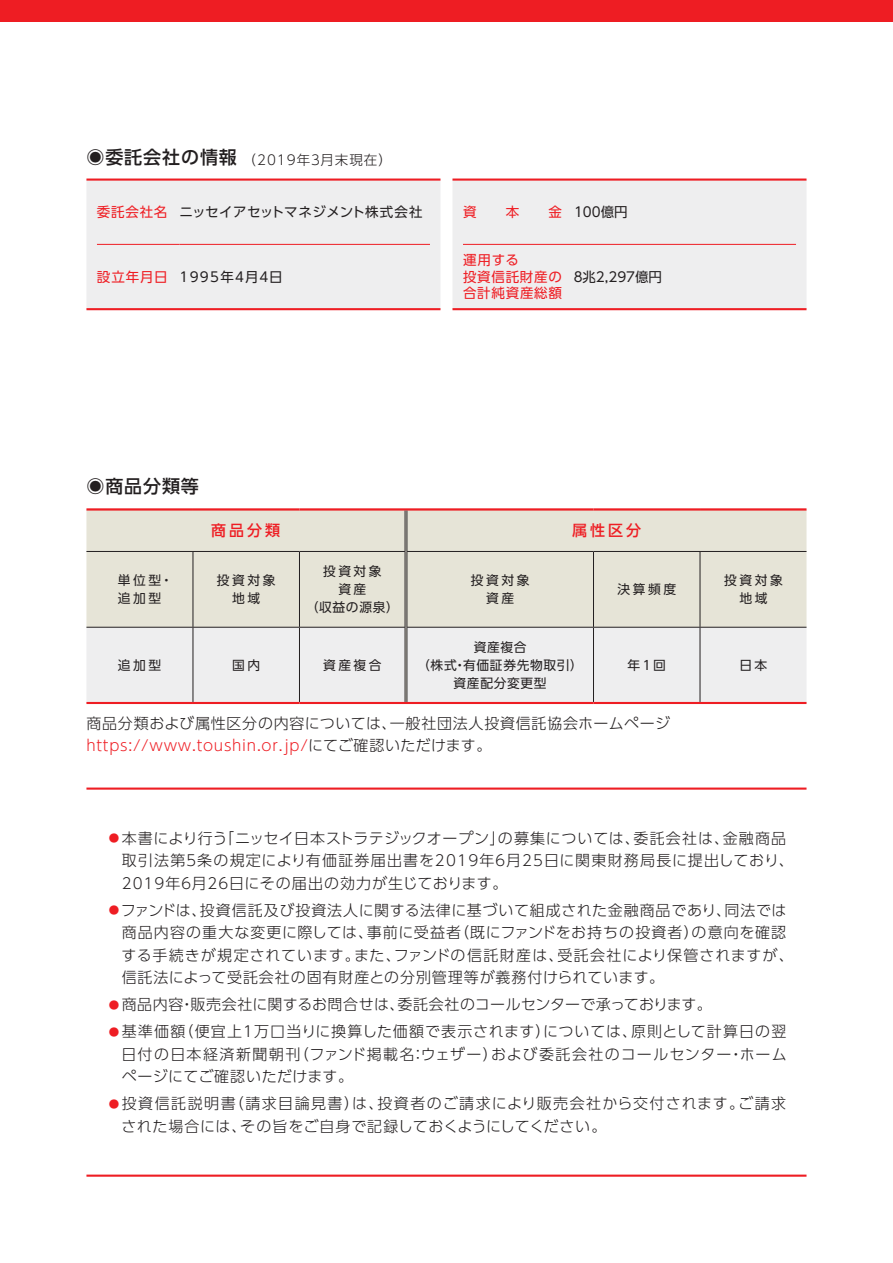
<style>
.page{position:relative;width:893px;height:1263px;background:#fff}
.page>*{position:absolute;margin:0;border:0;box-sizing:border-box;transform-origin:0 0}
.t1{font:500 18px "UD Shin Go Pro";letter-spacing:.05em;color:#231f20}
.t2{font:300 15px/22.5px "UD Shin Go Pro";letter-spacing:.05em;color:#231f20}
.t3{font:300 15px "UD Shin Go Pro";letter-spacing:.02em;color:#231f20}
.t4{font:500 15px "UD Shin Go Pro";letter-spacing:.2em;color:#ee1d23}
.t5{font:13.5px "UD Shin Go Pro";letter-spacing:.035em;color:#231f20}
.t6{font:300 13.5px "UD Shin Go Pro";letter-spacing:.075em;color:#231f20}
.t7{font:13.5px/16.5px "UD Shin Go Pro";letter-spacing:.055em;color:#ee1d23}
.t8{font:13.5px "UD Shin Go Pro";letter-spacing:.015em;color:#231f20}
.t9{font:13.5px "UD Shin Go Pro";letter-spacing:.065em;color:#231f20}
.t10{font:12.75px/18px "UD Shin Go Pro";letter-spacing:.2em;color:#231f20;text-align:center}
.t11{font:12.75px/18px "UD Shin Go Pro";letter-spacing:.05em;color:#231f20;text-align:center}
.t12{font:12.75px/18px "UD Shin Go Pro";letter-spacing:.125em;color:#231f20;text-align:center}
.s1{font-weight:500;font-size:18px}
.s2{color:#ee1d23}
.s3{font-size:10.5px;color:#ee1d23}
</style>
<div class="page">
<div style="left:0;top:0;width:893px;height:21px;background:#ee1d23"></div>
<div style="left:87px;top:180px;width:719px;height:129px;background:#eeeeef"></div>
<hr style="left:86px;top:179px;width:354px;height:2px;background:#ee1d23">
<hr style="left:452px;top:179px;width:354px;height:2px;background:#ee1d23">
<hr style="left:86px;top:308px;width:354px;height:2px;background:#ee1d23">
<hr style="left:452px;top:308px;width:354px;height:2px;background:#ee1d23">
<hr style="left:97px;top:244px;width:82px;height:1px;background:#ee1d23">
<hr style="left:179px;top:244px;width:251px;height:1px;background:#ee1d23">
<hr style="left:463px;top:244px;width:111px;height:1px;background:#ee1d23">
<hr style="left:574px;top:244px;width:222px;height:1px;background:#ee1d23">
<div style="left:86px;top:511px;width:720px;height:116px;background:#e6e4d7"></div>
<div style="left:86px;top:628px;width:720px;height:74px;background:#eeeeef"></div>
<hr style="left:405px;top:511px;width:2px;height:40px;background:#ece9df">
<hr style="left:405px;top:551px;width:2px;height:76px;background:#ece9df">
<hr style="left:405px;top:627px;width:2px;height:75px;background:#ece9df">
<hr style="left:86px;top:508px;width:107px;height:3px;background:#ee1d23">
<hr style="left:193px;top:508px;width:106px;height:3px;background:#ee1d23">
<hr style="left:299px;top:508px;width:107px;height:3px;background:#ee1d23">
<hr style="left:406px;top:508px;width:187px;height:3px;background:#ee1d23">
<hr style="left:593px;top:508px;width:107px;height:3px;background:#ee1d23">
<hr style="left:700px;top:508px;width:106px;height:3px;background:#ee1d23">
<hr style="left:86px;top:702px;width:107px;height:2px;background:#ee1d23">
<hr style="left:193px;top:702px;width:106px;height:2px;background:#ee1d23">
<hr style="left:299px;top:702px;width:107px;height:2px;background:#ee1d23">
<hr style="left:406px;top:702px;width:187px;height:2px;background:#ee1d23">
<hr style="left:593px;top:702px;width:107px;height:2px;background:#ee1d23">
<hr style="left:700px;top:702px;width:106px;height:2px;background:#ee1d23">
<hr style="left:86px;top:551px;width:107px;height:1px;background:#231f20">
<hr style="left:193px;top:551px;width:106px;height:1px;background:#231f20">
<hr style="left:193px;top:552px;width:1px;height:75px;background:#231f20">
<hr style="left:299px;top:551px;width:106px;height:1px;background:#231f20">
<hr style="left:299px;top:552px;width:1px;height:75px;background:#231f20">
<hr style="left:407px;top:551px;width:186px;height:1px;background:#231f20">
<hr style="left:593px;top:551px;width:107px;height:1px;background:#231f20">
<hr style="left:593px;top:552px;width:1px;height:75px;background:#231f20">
<hr style="left:700px;top:551px;width:106px;height:1px;background:#231f20">
<hr style="left:700px;top:552px;width:1px;height:75px;background:#231f20">
<hr style="left:86px;top:627px;width:107px;height:1px;background:#231f20">
<hr style="left:193px;top:627px;width:106px;height:1px;background:#231f20">
<hr style="left:193px;top:628px;width:1px;height:74px;background:#231f20">
<hr style="left:299px;top:627px;width:106px;height:1px;background:#231f20">
<hr style="left:299px;top:628px;width:1px;height:74px;background:#231f20">
<hr style="left:407px;top:627px;width:186px;height:1px;background:#231f20">
<hr style="left:593px;top:627px;width:107px;height:1px;background:#231f20">
<hr style="left:593px;top:628px;width:1px;height:74px;background:#231f20">
<hr style="left:700px;top:627px;width:106px;height:1px;background:#231f20">
<hr style="left:700px;top:628px;width:1px;height:74px;background:#231f20">
<hr style="left:405px;top:511px;width:1px;height:40px;background:#231f20">
<hr style="left:407px;top:511px;width:1px;height:40px;background:#231f20">
<hr style="left:405px;top:551px;width:1px;height:76px;background:#231f20">
<hr style="left:407px;top:551px;width:1px;height:76px;background:#231f20">
<hr style="left:405px;top:627px;width:1px;height:75px;background:#231f20">
<hr style="left:407px;top:627px;width:1px;height:75px;background:#231f20">
<hr style="left:86px;top:787px;width:720px;height:3px;background:#ee1d23">
<hr style="left:86px;top:1174px;width:720px;height:3px;background:#ee1d23">
<p class="t6" style="left:86px;top:149px;width:307px"><span class="s1">◉委託会社の情報</span>（2019年３月末現在）</p>
<p class="t5" style="left:97px;top:201px;width:327px"><span class="s2">委託会社名</span> ニッセイアセットマネジメント株式会社</p>
<p class="t9" style="left:97px;top:265px;width:187px"><span class="s2">設立年月日</span> 1995年４月４日</p>
<p class="t7" style="left:463px;top:204px;width:15px">資</p>
<p class="t7" style="left:506px;top:204px;width:15px">本</p>
<p class="t8" style="left:548px;top:201px;width:81px"><span class="s2">金</span> 100億円</p>
<p class="t7" style="left:463px;top:251px;width:101px">運用する<br>投資信託財産の合計純資産総額</p>
<p class="t8" style="left:571px;top:265px;width:92px">８兆2,297億円</p>
<p class="t1" style="left:86px;top:472px;width:114px">◉商品分類等</p>
<p class="t4" style="left:211px;top:518px;width:70px">商品分類</p>
<p class="t4" style="left:572px;top:518px;width:70px">属性区分</p>
<p class="t10" style="left:118px;top:571px;width:56px;text-align:left">単位型・追加型</p>
<p class="t10" style="left:217px;top:571px;width:60px">投資対象地域</p>
<p class="t12" style="left:306px;top:562px;width:95px">投資対象<br>資産<br>（収益の源泉）</p>
<p class="t10" style="left:471px;top:571px;width:60px">投資対象資産</p>
<p class="t10" style="left:617px;top:580px;width:60px">決算頻度</p>
<p class="t10" style="left:724px;top:571px;width:60px">投資対象地域</p>
<p class="t10" style="left:118px;top:656px;width:45px">追加型</p>
<p class="t10" style="left:232px;top:656px;width:30px">国内</p>
<p class="t10" style="left:323px;top:656px;width:60px">資産複合</p>
<p class="t11" style="left:417px;top:638px;width:167px">資産複合<br>（株式・有価証券先物取引）資産配分変更型</p>
<p class="t10" style="left:627px;top:656px;width:40px">年１回</p>
<p class="t10" style="left:739px;top:656px;width:29px">日本</p>
<p class="t2" style="left:86px;top:711px;width:585px">商品分類および属性区分の内容については、一般社団法人投資信託協会ホームページ<span class="s2">https://www.toushin.or.jp/</span>にてご確認いただけます。</p>
<p class="t2" style="left:122px;top:826px;width:674px;text-indent:-13px"><span class="s3">●</span> 本書により行う「ニッセイ日本ストラテジックオープン」の募集については、委託会社は、金融商品取引法第５条の規定により有価証券届出書を2019年６月25日に関東財務局長に提出しており、<br>2019年６月26日にその届出の効力が生じております。</p>
<p class="t2" style="left:121px;top:898px;width:674px;text-indent:-13px"><span class="s3">●</span>ファンドは、投資信託及び投資法人に関する法律に基づいて組成された金融商品であり、同法では商品内容の重大な変更に際しては、事前に受益者（既にファンドをお持ちの投資者）の意向を確認する手続きが規定されています。また、ファンドの信託財産は、受託会社により保管されますが、信託法によって受託会社の固有財産との分別管理等が義務付けられています。</p>
<p class="t3" style="left:109px;top:992px;width:604px"><span class="s3">●</span> 商品内容・販売会社に関するお問合せは、委託会社のコールセンターで承っております。</p>
<p class="t2" style="left:121px;top:1020px;width:667px;text-align:justify;text-indent:-12px"><span class="s3">●</span> 基準価額（便宜上１万口当りに換算した価額で表示されます）については、原則として計算日の翌日付の日本経済新聞朝刊（ファンド掲載名：ウェザー）および委託会社のコールセンター・ホームページにてご確認いただけます。</p>
<p class="t2" style="left:121px;top:1092px;width:666px;text-indent:-12px"><span class="s3">●</span> 投資信託説明書（請求目論見書）は、投資者のご請求により販売会社から交付されます。ご請求された場合には、その旨をご自身で記録しておくようにしてください。</p>
</div>
